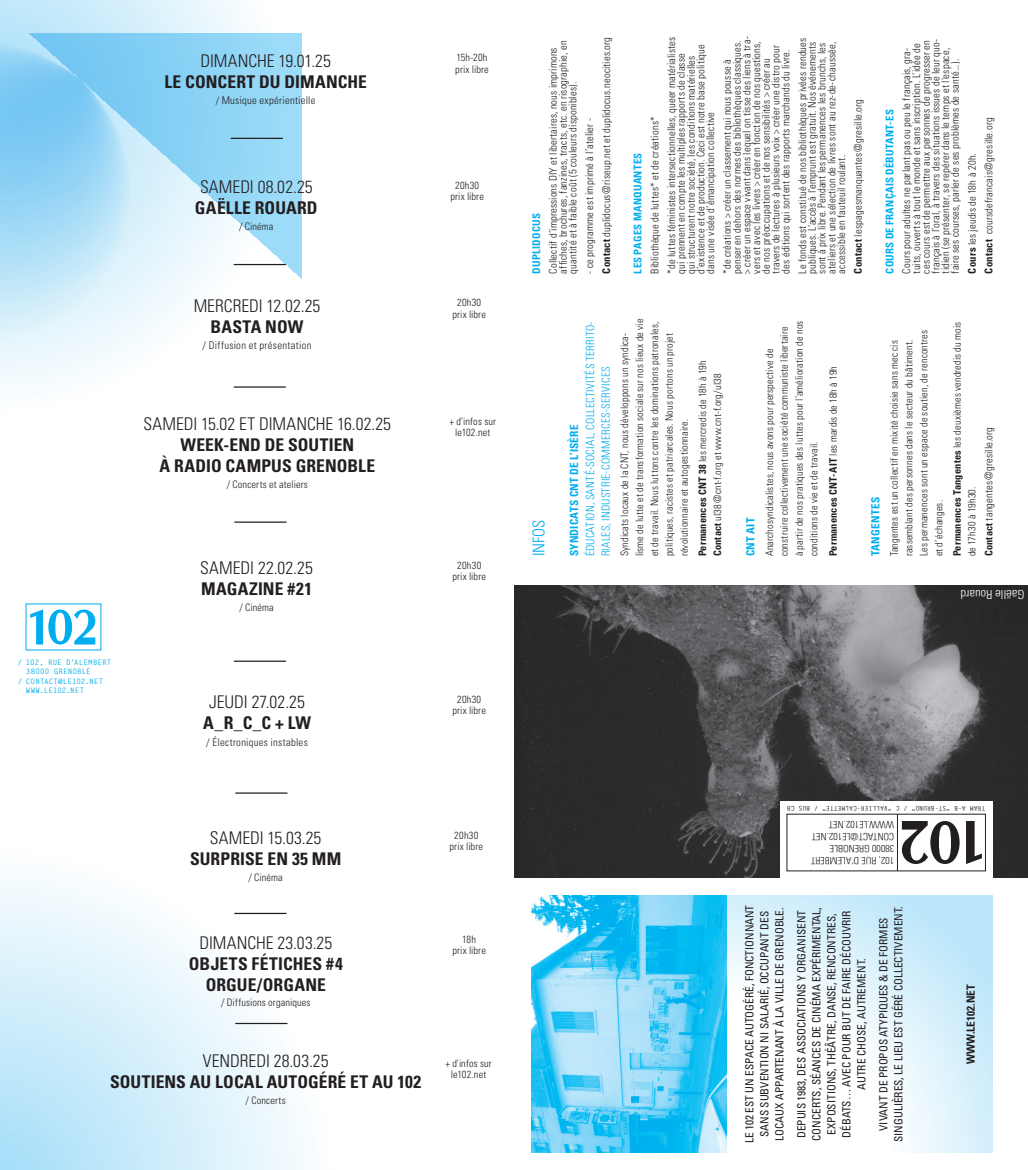
<style>
.page{position:relative;width:1028px;height:1170px;background:#fff}
.page>*{position:absolute;margin:0;border:0;box-sizing:border-box;transform-origin:0 0}
.t1{font:700 condensed 17.5px/21px "Univers";letter-spacing:.005em;color:#231f20;text-align:center}
.t2{font:300 condensed 17.5px/21px "Univers";letter-spacing:.005em;color:#231f20;text-align:center}
.t3{font:300 condensed 16.25px "Univers";color:#00aeef}
.t4{font:300 condensed 12.5px "Univers";color:#fff}
.t5{font:condensed 11.25px/15px "Univers";color:#231f20;text-align:center}
.t6{font:300 condensed 11.25px/15.9px "Univers";letter-spacing:.02em;color:#00aeef}
.t7{font:700 condensed 11.25px "Univers";letter-spacing:.03em;color:#00aeef}
.t8{font:700 condensed 11.25px "Univers";color:#231f20}
.t9{font:300 condensed 10.62px/9.8px "Univers";letter-spacing:.015em;color:#231f20}
.t10{font:700 condensed 10.62px "Univers";letter-spacing:.025em;color:#00aeef}
.t11{font:300 condensed 10.25px/14.9px "Univers";letter-spacing:.015em;color:#231f20;text-align:center}
.t12{font:700 condensed 10.25px "Univers";letter-spacing:.02em;color:#231f20}
.t13{font:300 condensed 10px/12px "Univers";color:#231f20}
.t14{font:700 7.5px/9.4px "Letter Gothic Std";letter-spacing:.015em;color:#00aeef}
.t15{font:700 6.5px "Letter Gothic Std";color:#231f20}
.s1{font-weight:300}
.s2{font-size:10.25px}
.s3{font-weight:700}
.s4{font-weight:700;font-size:10.25px}
</style>
<div class="page">
<svg style="left:0;top:880px;width:301px;height:289px"></svg>
<svg style="left:0;top:34px;width:301px;height:315px"></svg>
<svg style="left:726px;top:895px;width:266px;height:257px"></svg>
<hr style="left:234px;top:264px;width:51px;height:1px;background:#231f20">
<hr style="left:234px;top:660px;width:51px;height:1px;background:#231f20">
<hr style="left:236px;top:1022px;width:51px;height:2px;background:#231f20">
<hr style="left:236px;top:792px;width:51px;height:1px;background:#231f20">
<svg style="left:30px;top:609px;width:65px;height:35px"></svg>
<hr style="left:235px;top:521px;width:51px;height:1px;background:#231f20">
<img style="left:531px;top:895px;width:195px;height:257px">
<hr style="left:234px;top:386px;width:51px;height:1px;background:#231f20">
<hr style="left:231px;top:138px;width:51px;height:1px;background:#231f20">
<img style="left:514px;top:585px;width:514px;height:292px">
<div style="left:780px;top:801px;width:212px;height:76px;background:#fff"></div>
<svg style="left:966px;top:821px;width:15px;height:43px"></svg>
<svg style="left:902px;top:821px;width:57px;height:42px"></svg>
<hr style="left:897px;top:814px;width:1px;height:56px;background:#231f20">
<hr style="left:235px;top:912px;width:51px;height:2px;background:#231f20">
<p class="t1" style="left:164px;top:50px;width:204px"><span class="s1">DIMANCHE 19.01.25<br></span>LE CONCERT DU DIMANCHE</p>
<p class="t9" style="left:216px;top:96px;width:101px"><span class="s2">/</span> Musique expérientielle</p>
<p class="t2" style="left:195px;top:176px;width:124px;text-align:left">SAMEDI 08.02.25<br><span class="s3">GAËLLE ROUARD</span></p>
<p class="t11" style="left:239px;top:219px;width:36px">/ Cinéma</p>
<p class="t11" style="left:455px;top:52px;width:35px;line-height:11.2px;text-align:left">15h-20h prix libre</p>
<p class="t11" style="left:450px;top:180px;width:35px;line-height:11.2px">20h30 prix libre</p>
<p class="t10" style="left:530px;top:273px;width:61px;rotate:-90deg">DUPLIDOCUS</p>
<p class="t9" style="left:601px;top:273px;width:238px;rotate:-90deg"><span class="s3">Contact</span> duplidocus@riseup.net et duplidocus.neocities.org</p>
<p class="t9" style="left:548px;top:273px;width:234px;rotate:-90deg">Collectif d’impressions DIY et libertaires, nous imprimons affiches, brochures, fanzines, tracts, etc. en risographie, en quantité et à faible coût (5 couleurs disponibles).</p>
<p class="t9" style="left:584px;top:273px;width:157px;rotate:-90deg">- ce programme est imprimé à l’atelier -</p>
<p class="t10" style="left:631px;top:273px;width:122px;rotate:-90deg">LES PAGES MANQUANTES</p>
<p class="t9" style="left:666px;top:273px;width:238px;rotate:-90deg">*de luttes féministes intersectionnelles, queer matérialistes qui prennent en compte les multiples rapports de classe<br>qui structurent notre société, les conditions matérielles d’existence et de production. Ceci est notre base politique dans une visée d’émancipation collective</p>
<p class="t9" style="left:722px;top:273px;width:238px;rotate:-90deg">*de créations &gt; créer un classement qui nous pousse à penser en dehors des normes des bibliothèques classiques. &gt; créer un espace vivant dans lequel on tisse des liens à tra&shy;vers et avec les livres &gt; créer en fonction de nos questions, de nos préoccupations et de nos sensibilités &gt; créer au travers de lectures à plusieurs voix &gt; créer une distro pour des éditions qui sortent des rapports marchands du livre.</p>
<p class="t9" style="left:797px;top:273px;width:237px;rotate:-90deg">Le fonds est constitué de nos bibliothèques privées rendues publiques. L’accès à l’emprunt est gratuit. Nos événements sont à prix libre. Pendant les permanences les brunchs, les ateliers et une sélection de livres sont au rez-de-chaussée, accessible en fauteuil roulant.</p>
<p class="t9" style="left:650px;top:273px;width:158px;rotate:-90deg">Bibliothèque de luttes* et de créations*</p>
<p class="t9" style="left:901px;top:273px;width:236px;rotate:-90deg">Cours pour adultes ne parlant pas ou peu le français, gra&shy;tuits, ouverts à tout le monde et sans inscription. L’idée de ces cours est de permettre aux personnes de progresser en français à l’oral, à travers des situations issues de leur quo&shy;tidien (se présenter, se repérer dans le temps et l'espace, faire ses courses, parler de ses problèmes de santé...).</p>
<p class="t9" style="left:853px;top:273px;width:176px;rotate:-90deg"><span class="s3">Contact</span> lespagesmanquantes@gresille.org</p>
<p class="t10" style="left:883px;top:273px;width:166px;rotate:-90deg">COURS DE FRANÇAIS DÉBUTANT-ES</p>
<p class="t9" style="left:984px;top:273px;width:157px;rotate:-90deg"><span class="s3">Contact</span> coursdefrancais@gresille.org</p>
<p class="t9" style="left:967px;top:273px;width:122px;rotate:-90deg"><span class="s3">Cours</span> les jeudis de 18h à 20h.</p>
<p class="t2" style="left:194px;top:295px;width:128px">MERCREDI 12.02.25<br><span class="s3">BASTA NOW</span></p>
<p class="t9" style="left:202px;top:341px;width:110px">/ Diffusion et présentation</p>
<p class="t1" style="left:144px;top:413px;width:249px"><span class="s1">SAMEDI 15.02 ET DIMANCHE 16.02.25<br></span>WEEK-END DE SOUTIEN<br>À RADIO CAMPUS GRENOBLE</p>
<p class="t11" style="left:227px;top:477px;width:83px">/ Concerts et ateliers</p>
<p class="t11" style="left:452px;top:297px;width:35px;line-height:11.2px">20h30 prix libre</p>
<p class="t11" style="left:449px;top:415px;width:48px;line-height:11.2px">+ d'infos sur le102.net</p>
<p class="t3" style="left:529px;top:556px;width:39px;rotate:-90deg">INFOS</p>
<p class="t6" style="left:566px;top:556px;width:236px;rotate:-90deg"><span class="s3">SYNDICATS CNT DE L’ISÈRE<br></span>ÉDUCATION, SANTÉ-SOCIAL, COLLECTIVITÉS TERRITO-<br>RIALES, INDUSTRIE-COMMERCES-SERVICES</p>
<p class="t11" style="left:617px;top:556px;width:239px;text-align:left;rotate:-90deg">Syndicats locaux de la CNT, nous développons un syndica&shy;lisme de lutte et de transformation sociale sur nos lieux de vie et de travail. Nous luttons contre les dominations patronales, politiques, racistes et patriarcales. Nous portons un projet révolutionnaire et autogestionnaire.</p>
<p class="t11" style="left:695px;top:556px;width:197px;text-align:left;rotate:-90deg"><span class="s3">Permanences CNT 38</span> les mercredis de 18h à 19h<br><span class="s3">Contact</span> ul38@cnt-f.org et www.cnt-f.org/ul38</p>
<p class="t7" style="left:743px;top:556px;width:40px;rotate:-90deg">CNT AIT</p>
<p class="t11" style="left:762px;top:556px;width:237px;text-align:left;rotate:-90deg">Anarchosyndicalistes, nous avons pour perspective de construire collectivement une société communiste libertaire à partir de nos pratiques des luttes pour l’amélioration de nos conditions de vie et de travail.</p>
<p class="t12" style="left:827px;top:556px;width:192px;rotate:-90deg">Permanences CNT-AIT <span class="s1">les mardis de 18h à 19h</span></p>
<p class="t7" style="left:868px;top:556px;width:61px;rotate:-90deg">TANGENTES</p>
<p class="t11" style="left:886px;top:556px;width:228px;text-align:left;rotate:-90deg">Tangentes est un collectif en mixité choisie sans mec cis rassemblant des personnes dans le secteur du bâtiment.<br>Les permanences sont un espace de soutien, de rencontres et d’échanges.</p>
<p class="t11" style="left:949px;top:556px;width:236px;text-align:left;rotate:-90deg"><span class="s3">Permanences Tangentes</span> les deuxièmes vendredis du mois de 17h30 à 19h30.</p>
<p class="t9" style="left:984px;top:556px;width:131px;rotate:-90deg"><span class="s4">Contact</span> tangentes@gresille.org</p>
<p class="t2" style="left:200px;top:557px;width:114px;text-align:left">SAMEDI 22.02.25<br><span class="s3">MAGAZINE #21</span></p>
<p class="t11" style="left:239px;top:600px;width:36px">/ Cinéma</p>
<p class="t11" style="left:452px;top:559px;width:35px;line-height:11.2px">20h30 prix libre</p>
<p class="t4" style="left:1024px;top:601px;width:65px;rotate:-180deg">Gaëlle Rouard</p>
<p class="t14" style="left:26px;top:657px;width:87px;text-indent:-8px">/ 102, RUE D’ALEMBERT<br>38000 GRENOBLE</p>
<p class="t14" style="left:26px;top:676px;width:79px;text-indent:-8px">/ CONTACT@LE102.NET<br>WWW.LE102.NET</p>
<p class="t2" style="left:203px;top:691px;width:109px">JEUDI 27.02.25<br><span class="s3">A_R_C_C + LW</span></p>
<p class="t9" style="left:206px;top:737px;width:103px">/ Électroniques instables</p>
<p class="t11" style="left:452px;top:693px;width:35px;line-height:11.2px">20h30 prix libre</p>
<p class="t15" style="left:985px;top:811px;width:200px;rotate:-180deg">TRAM A-B “ST-BRUNO” / C “VALLIER-CALMETTE” / BUS C8</p>
<p class="t2" style="left:190px;top:827px;width:153px">SAMEDI 15.03.25<br><span class="s3">SURPRISE EN 35 MM</span></p>
<p class="t11" style="left:248px;top:870px;width:36px">/ Cinéma</p>
<p class="t11" style="left:449px;top:829px;width:35px;line-height:11.2px">20h30 prix libre</p>
<p class="t13" style="left:894px;top:866px;width:85px;rotate:-180deg">102, RUE D’ALEMBERT<br>38000 GRENOBLE<br>CONTACT@LE102.NET<br>WWW.LE102.NET</p>
<p class="t1" style="left:189px;top:931px;width:155px"><span class="s1">DIMANCHE 23.03.25<br></span>OBJETS FÉTICHES #4<br>ORGUE/ORGANE</p>
<p class="t11" style="left:221px;top:995px;width:91px">/ Diffusions organiques</p>
<p class="t1" style="left:110px;top:1049px;width:313px"><span class="s1">VENDREDI 28.03.25<br></span>SOUTIENS AU LOCAL AUTOGÉRÉ ET AU 102</p>
<p class="t11" style="left:246px;top:1092px;width:42px">/ Concerts</p>
<p class="t11" style="left:452px;top:933px;width:35px;line-height:11.2px">18h<br>prix libre</p>
<p class="t11" style="left:445px;top:1057px;width:48px;line-height:11.2px">+ d'infos sur le102.net</p>
<p class="t5" style="left:741px;top:1143px;width:240px;rotate:-90deg">LE 102 EST UN ESPACE AUTOGÉRÉ, FONCTIONNANT<br>SANS SUBVENTION NI SALARIÉ, OCCUPANT DES<br>LOCAUX APPARTENANT À LA VILLE DE GRENOBLE.</p>
<p class="t5" style="left:794px;top:1140px;width:235px;rotate:-90deg">DEPUIS 1983, DES ASSOCIATIONS Y ORGANISENT CONCERTS, SÉANCES DE CINÉMA EXPÉRIMENTAL, EXPOSITIONS, THÉÂTRE, DANSE, RENCONTRES, DÉBATS… AVEC POUR BUT DE FAIRE DÉCOUVRIR AUTRE CHOSE, AUTREMENT.</p>
<p class="t5" style="left:876px;top:1141px;width:237px;rotate:-90deg">VIVANT DE PROPOS ATYPIQUES &amp; DE FORMES<br>SINGULIÈRES, LE LIEU EST GÉRÉ COLLECTIVEMENT.</p>
<p class="t8" style="left:964px;top:1063px;width:80px;rotate:-90deg">WWW.LE102.NET</p>
</div>
